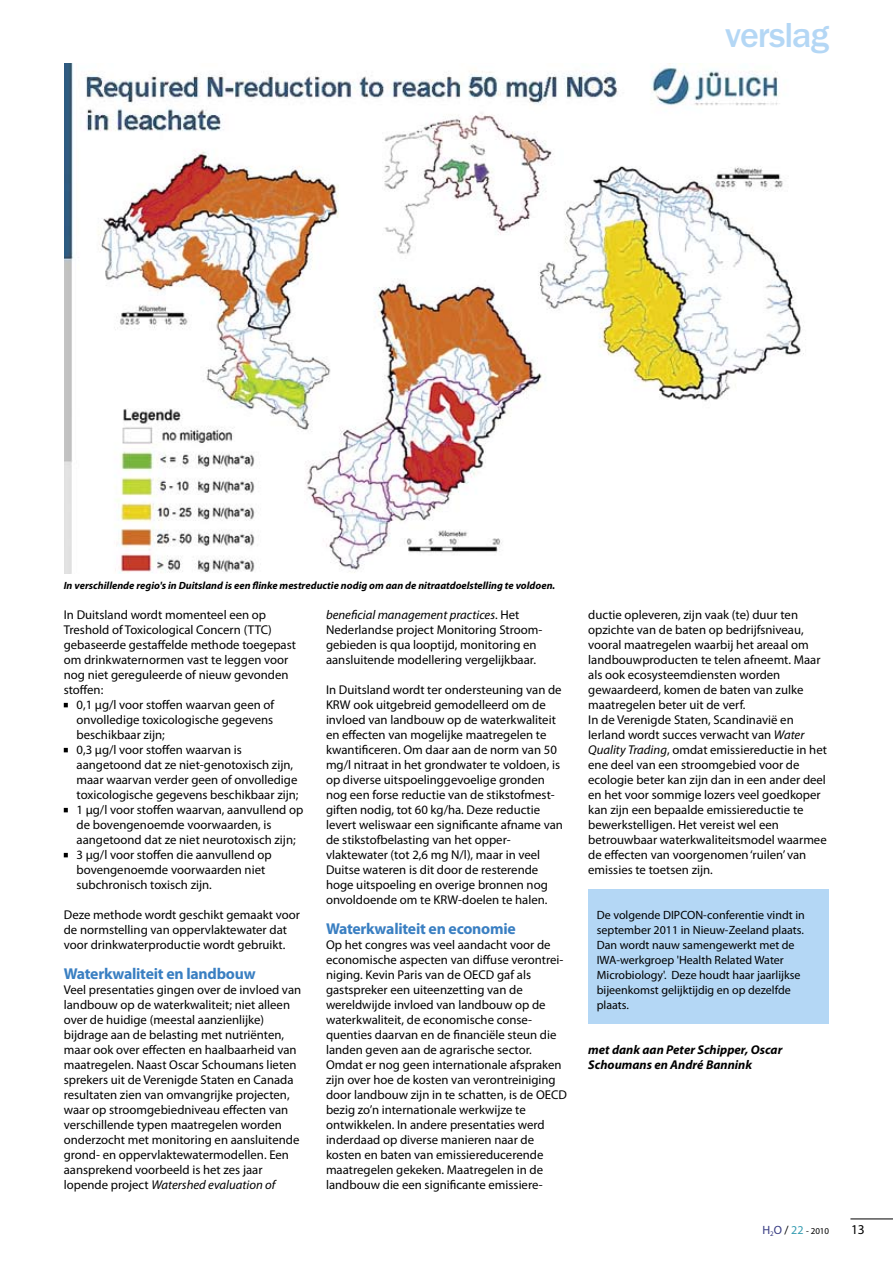
<style>
.page{position:relative;width:893px;height:1263px;background:#fff}
.page>*{position:absolute;margin:0;border:0;box-sizing:border-box;transform-origin:0 0}
.t1{font:500 36px "ITC Franklin Gothic Std";letter-spacing:-.03em;color:#b4d7f5}
.t2{font:700 15.75px "Myriad Pro";letter-spacing:-.015em;color:#3a7fc2}
.t3{font:13.5px "Myriad Pro";color:#000}
.t4{font:12.75px/15px "Myriad Pro";color:#000}
.t5{font:italic 700 12.75px/15px "Myriad Pro";color:#000}
.t6{font:12px/15px "Myriad Pro";color:#000}
.t7{font:italic 700 10.5px "Myriad Pro";color:#000}
.t8{font:9px "Myriad Pro";color:#000}
.s1{font-family:"ITC Franklin Gothic Std Hvy";font-size:6.75px}
.s2{font-style:italic}
.s3{font-size:12px;color:#353981}
.s4{font-size:12px}
.s5{font-size:12px;color:#349cb1}
</style>
<div class="page">
<hr style="left:850px;top:1219px;width:43px;height:1px;background:#000">
<svg style="left:64px;top:703px;width:4px;height:4px"></svg>
<svg style="left:64px;top:748px;width:4px;height:4px"></svg>
<svg style="left:64px;top:808px;width:4px;height:4px"></svg>
<svg style="left:64px;top:853px;width:4px;height:4px"></svg>
<div style="left:588px;top:890px;width:241px;height:134px;background:#b4d7f5"></div>
<img style="left:65px;top:64px;width:741px;height:510px">
<h1 class="t1" style="left:725px;top:15px;width:106px">verslag</h1>
<p class="t7" style="left:64px;top:578px;width:493px">In verschillende regio's in Duitsland is een flinke mestreductie nodig om aan de nitraatdoelstelling te voldoen.</p>
<p class="t4" style="left:64px;top:607px;width:234px">I n Duitsland wordt momenteel een op Treshold of Toxicological Concern (TTC) gebaseerde gestaffelde methode toegepast om drinkwaternormen vast te leggen voor nog niet gereguleerde of nieuw gevonden stoffen:</p>
<p class="t4" style="left:77px;top:697px;width:200px;text-align:justify;text-indent:-13px"><span class="s1">•</span> 0,1 µg/l voor stoffen waarvan geen of onvolledige toxicologische gegevens beschikbaar zijn;</p>
<p class="t4" style="left:77px;top:742px;width:224px;text-indent:-13px"><span class="s1">•</span> 0,3 µg/l voor stoffen waarvan is aangetoond dat ze niet-genotoxisch zijn, maar waarvan verder geen of onvolledige toxicologische gegevens beschikbaar zijn;</p>
<p class="t4" style="left:77px;top:802px;width:228px;text-indent:-13px"><span class="s1">•</span> 1 µg/l voor stoffen waarvan, aanvullend op de bovengenoemde voorwaarden, is aangetoond dat ze niet neurotoxisch zijn;</p>
<p class="t4" style="left:77px;top:847px;width:197px;text-indent:-13px"><span class="s1">•</span> 3 µg/l voor stoffen die aanvullend op bovengenoemde voorwaarden niet subchronisch toxisch zijn.</p>
<p class="t4" style="left:64px;top:907px;width:238px">Deze methode wordt geschikt gemaakt voor de normstelling van oppervlaktewater dat voor drinkwaterproductie wordt gebruikt.</p>
<p class="t2" style="left:64px;top:963px;width:193px">Waterkwaliteit en landbouw</p>
<p class="t4" style="left:64px;top:982px;width:239px">Veel presentaties gingen over de invloed van landbouw op de waterkwaliteit; niet alleen over de huidige (meestal aanzienlijke) bijdrage aan de belasting met nutriënten, maar ook over effecten en haalbaarheid van maatregelen. Naast Oscar Schoumans lieten sprekers uit de Verenigde Staten en Canada resultaten zien van omvangrijke projecten, waar op stroomgebiedniveau effecten van verschillende typen maatregelen worden onderzocht met monitoring en aansluitende grond- en oppervlaktewatermodellen. Een aansprekend voorbeeld is het zes jaar lopende project <span class="s2">Watershed evaluation of</span></p>
<p class="t4" style="left:326px;top:607px;width:218px"><span class="s2">beneficial management practices</span>. Het Nederlandse project Monitoring Stroom&shy;gebieden is qua looptijd, monitoring en aansluitende modellering vergelijkbaar.</p>
<p class="t4" style="left:326px;top:682px;width:238px">I n Duitsland wordt ter ondersteuning van de KRW ook uitgebreid gemodelleerd om de invloed van landbouw op de waterkwaliteit en effecten van mogelijke maatregelen te kwantificeren. Om daar aan de norm van 50 mg/l nitraat in het grondwater te voldoen, is op diverse uitspoelinggevoelige gronden nog een forse reductie van de stikstofmest&shy;giften nodig, tot 60 kg/ha. Deze reductie levert weliswaar een significante afname van de stikstofbelasting van het opper&shy;vlaktewater (tot 2,6 mg N/l), maar in veel Duitse wateren is dit door de resterende hoge uitspoeling en overige bronnen nog onvoldoende om te KRW-doelen te halen.</p>
<p class="t2" style="left:326px;top:918px;width:191px">Waterkwaliteit en economie</p>
<p class="t4" style="left:326px;top:937px;width:239px">Op het congres was veel aandacht voor de economische aspecten van diffuse verontrei&shy;niging. Kevin Paris van de OECD</p>
<p class="t4" style="left:326px;top:967px;width:237px;text-indent:171px">gaf als gastspreker een uiteenzetting van de wereldwijde invloed van landbouw op de waterkwaliteit, de economische conse&shy;quenties daarvan en de financiële steun die landen geven aan de agrarische sector.<br>Omdat er nog geen internationale afspraken zijn over hoe de kosten van verontreiniging door landbouw zijn in te schatten, is de OECD bezig zo’n internationale werkwijze te ontwikkelen. I n andere presentaties werd inderdaad op diverse manieren naar de kosten en baten van emissiereducerende maatregelen gekeken. Maatregelen in de landbouw die een significante emissiere-</p>
<p class="t4" style="left:588px;top:607px;width:240px">ductie opleveren, zijn vaak (te) duur ten opzichte van de baten op bedrijfsniveau, vooral maatregelen waarbij het areaal om landbouwproducten te telen afneemt. Maar als ook ecosysteemdiensten worden gewaardeerd, komen de baten van zulke maatregelen beter uit de verf.<br>I n de Verenigde Staten, Scandinavië en Ierland wordt succes verwacht van <span class="s2">Water Quality Trading</span>, omdat emissiereductie in het ene deel van een stroomgebied voor de ecologie beter kan zijn dan in een ander deel en het voor sommige lozers veel goedkoper kan zijn een bepaalde emissiereductie te bewerkstelligen. Het vereist wel een betrouwbaar waterkwaliteitsmodel waarmee de effecten van voorgenomen ‘ruilen’ van emissies te toetsen zijn.</p>
<p class="t6" style="left:597px;top:907px;width:92px">De volgende DI PCON</p>
<p class="t6" style="left:597px;top:907px;width:210px;text-indent:106px">-conferentie vindt in september 2011 in N ieuw-Zeeland plaats.<br>Dan wordt nauw samengewerkt met de<br>IWA-werkgroep 'Health Related Water<br>Microbiology'. Deze houdt haar jaarlijkse bijeenkomst gelijktijdig en op dezelfde plaats.</p>
<p class="t5" style="left:588px;top:1042px;width:196px">met dank aan Peter Schipper, Oscar<br>Schoumans en André Bannink</p>
<p class="t8" style="left:762px;top:1225px;width:68px"><span class="s3">H</span> <sub>2</sub><span class="s3">O</span> <span class="s4">/</span> <span class="s5">22</span> - 2010</p>
<p class="t3" style="left:851px;top:1221px;width:15px">13</p>
</div>
